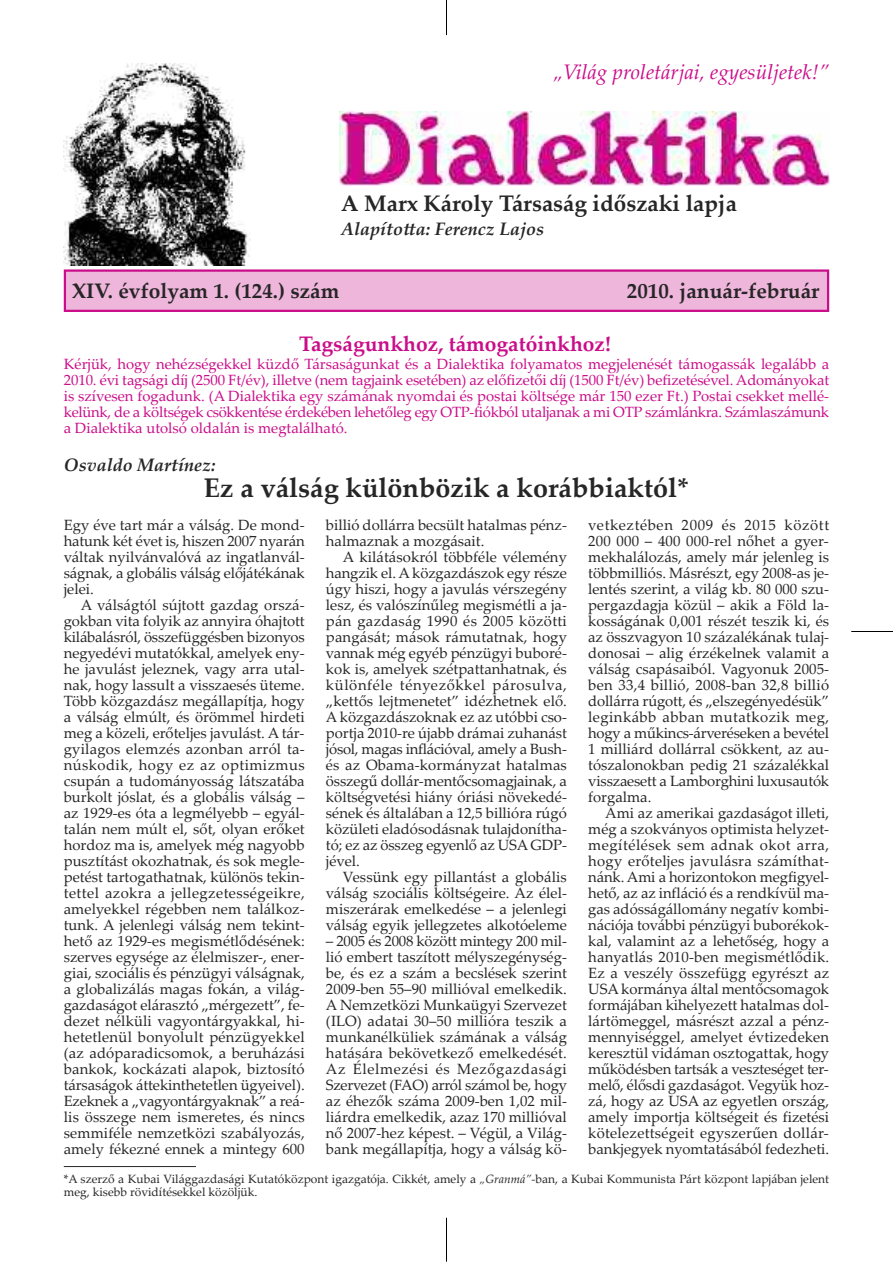
<style>
.page{position:relative;width:893px;height:1263px;background:#fff}
.page>*{position:absolute;margin:0;border:0;box-sizing:border-box;transform-origin:0 0}
.t1{font:700 27px "Palatino Linotype";color:#272627}
.t2{font:700 22.5px "Palatino Linotype";color:#272627}
.t3{font:700 21px "Palatino Linotype";color:#272627}
.t4{font:italic 21px "Palatino Linotype";color:#ca0d89}
.t5{font:700 21px "Palatino Linotype";color:#ca0d89}
.t6{font:italic 700 18px "Palatino Linotype";color:#272627}
.t7{font:14.85px/16px "Palatino Linotype";color:#272627;text-align:justify}
.t8{font:14.85px/16px "Palatino Linotype";color:#ca0d89;text-align:justify}
.t9{font:12px/13px "Palatino Linotype";color:#272627}
.s1{font-style:italic}
</style>
<div class="page">
<hr style="left:851px;top:631px;width:42px;height:1px;background:#000">
<hr style="left:446px;top:1218px;width:1px;height:44px;background:#000">
<hr style="left:446px;top:0;width:1px;height:35px;background:#000">
<img style="left:340px;top:111px;width:489px;height:75px">
<img style="left:64px;top:64px;width:186px;height:201px">
<div style="left:66px;top:272px;width:761px;height:38px;background:#efb6dc"></div>
<div style="left:64px;top:269px;width:765px;height:43px;border:2px solid #ca0d89"></div>
<hr style="left:64px;top:1166px;width:132px;height:1px;background:#272627">
<h3 class="t4" style="left:553px;top:64px;width:278px">„Világ proletárjai, egyesüljetek!”</h3>
<h2 class="t2" style="left:341px;top:194px;width:397px">A Marx Károly Társaság időszaki lapja</h2>
<p class="t6" style="left:341px;top:222px;width:205px">Alapította: Ferencz Lajos</p>
<h3 class="t3" style="left:72px;top:283px;width:269px">XIV. évfolyam 1. (124.) szám</h3>
<h3 class="t3" style="left:627px;top:283px;width:194px">2010. január-február</h3>
<h3 class="t5" style="left:299px;top:336px;width:313px">Tagságunkhoz, támogatóinkhoz!</h3>
<p class="t8" style="left:64px;top:358px;width:767px">Kérjük, hogy nehézségekkel küzdő Társaságunkat és a Dialektika folyamatos megjelenését támogassák legalább a 2010. évi tagsági díj (2500 Ft/év), illetve (nem tagjaink esetében) az előfizetői díj (1500 Ft/év) befizetésével. Adományokat is szívesen fogadunk. (A Dialektika egy számának nyomdai és postai költsége már 150 ezer Ft.) Postai csekket mellé&shy;kelünk, de a költségek csökkentése érdekében lehetőleg egy OTP-fiókból utaljanak a mi OTP számlánkra. Számlaszámunk a Dialektika utolsó oldalán is megtalálható.</p>
<p class="t6" style="left:64px;top:458px;width:154px">Osvaldo Martínez:</p>
<h1 class="t1" style="left:204px;top:477px;width:487px">Ez a válság különbözik a korábbiaktól*</h1>
<p class="t7" style="left:64px;top:519px;width:242px">Egy éve tart már a válság. De mond&shy;hatunk két évet is, hiszen 2007 nyarán váltak nyilvánvalóvá az ingatlanvál&shy;ságnak, a globális válság előjátékának jelei.</p>
<p class="t7" style="left:64px;top:599px;width:242px;text-indent:17px">A válságtól sújtott gazdag orszá&shy;gokban vita folyik az annyira óhajtott kilábalásról, összefüggésben bizonyos negyedévi mutatókkal, amelyek eny&shy;he javulást jeleznek, vagy arra utal&shy;nak, hogy lassult a visszaesés üteme.<br>Több közgazdász megállapítja, hogy a válság elmúlt, és örömmel hirdeti meg a közeli, erőteljes javulást. A tár&shy;gyilagos elemzés azonban arról ta&shy;núskodik, hogy ez az optimizmus csupán a tudományosság látszatába burkolt jóslat, és a globális válság – az 1929-es óta a legmélyebb – egyál&shy;talán nem múlt el, sőt, olyan erőket hordoz ma is, amelyek még nagyobb pusztítást okozhatnak, és sok megle&shy;petést tartogathatnak, különös tekin&shy;tettel azokra a jellegzetességeikre, amelyekkel régebben nem találkoz&shy;tunk. A jelenlegi válság nem tekint&shy;hető az 1929-es megismétlődésének: szerves egysége az élelmiszer-, ener&shy;giai, szociális és pénzügyi válságnak, a globalizálás magas fokán, a világ&shy;gazdaságot elárasztó „mérgezett”, fe&shy;dezet nélküli vagyontárgyakkal, hi&shy;hetetlenül bonyolult pénzügyekkel (az adóparadicsomok, a beruházási bankok, kockázati alapok, biztosító társaságok áttekinthetetlen ügyeivel).<br>Ezeknek a „vagyontárgyaknak” a reá&shy;lis összege nem ismeretes, és nincs semmiféle nemzetközi szabályozás, amely fékezné ennek a mintegy 600</p>
<p class="t7" style="left:326px;top:519px;width:242px">billió dollárra becsült hatalmas pénz&shy;halmaznak a mozgásait.</p>
<p class="t7" style="left:326px;top:551px;width:242px;text-indent:17px">A kilátásokról többféle vélemény hangzik el. A közgazdászok egy része úgy hiszi, hogy a javulás vérszegény lesz, és valószínűleg megismétli a ja&shy;pán gazdaság 1990 és 2005 közötti pangását; mások rámutatnak, hogy vannak még egyéb pénzügyi buboré&shy;kok is, amelyek szétpattanhatnak, és különféle tényezőkkel párosulva, „kettős lejtmenetet” idézhetnek elő.<br>A közgazdászoknak ez az utóbbi cso&shy;portja 2010-re újabb drámai zuhanást jósol, magas inflációval, amely a Bush&shy;és az Obama-kormányzat hatalmas összegű dollár-mentőcsomagjainak, a költségvetési hiány óriási növekedé&shy;sének és általában a 12,5 billióra rúgó közületi eladósodásnak tulajdonítha&shy;tó; ez az összeg egyenlő az USA GDP&shy;jével.</p>
<p class="t7" style="left:326px;top:870px;width:242px;text-indent:17px">Vessünk egy pillantást a globális válság szociális költségeire. Az élel&shy;miszerárak emelkedése – a jelenlegi válság egyik jellegzetes alkotóeleme</p>
<p class="t7" style="left:326px;top:934px;width:242px">– 2005 és 2008 között mintegy 200 mil&shy;lió embert taszított mélyszegénység&shy;be, és ez a szám a becslések szerint 2009-ben 55–90 millióval emelkedik.<br>A Nemzetközi Munkaügyi Szervezet (ILO) adatai 30–50 millióra teszik a munkanélküliek számának a válság hatására bekövetkező emelkedését.<br>Az Élelmezési és Mezőgazdasági Szervezet (FAO) arról számol be, hogy az éhezők száma 2009-ben 1,02 mil&shy;liárdra emelkedik, azaz 170 millióval nő 2007-hez képest. – Végül, a Világ&shy;bank megállapítja, hogy a válság kö-</p>
<p class="t7" style="left:588px;top:519px;width:242px">vetkeztében 2009 és 2015 között 200 000 – 400 000-rel nőhet a gyer&shy;mekhalálozás, amely már jelenleg is többmilliós. Másrészt, egy 2008-as je&shy;lentés szerint, a világ kb. 80 000 szu&shy;pergazdagja közül – akik a Föld la&shy;kosságának 0,001 részét teszik ki, és az összvagyon 10 százalékának tulaj&shy;donosai – alig érzékelnek valamit a válság csapásaiból. Vagyonuk 2005- ben 33,4 billió, 2008-ban 32,8 billió dollárra rúgott, és „elszegényedésük” leginkább abban mutatkozik meg, hogy a műkincs-árveréseken a bevétel 1 milliárd dollárral csökkent, az au&shy;tószalonokban pedig 21 százalékkal visszaesett a Lamborghini luxusautók forgalma.</p>
<p class="t7" style="left:588px;top:806px;width:242px;text-indent:17px">Ami az amerikai gazdaságot illeti, még a szokványos optimista helyzet&shy;megítélések sem adnak okot arra, hogy erőteljes javulásra számíthat&shy;nánk. Ami a horizontokon megfigyel&shy;hető, az az infláció és a rendkívül ma&shy;gas adósságállomány negatív kombi&shy;nációja további pénzügyi buborékok&shy;kal, valamint az a lehetőség, hogy a hanyatlás 2010-ben megismétlődik.<br>Ez a veszély összefügg egyrészt az USA kormánya által mentőcsomagok formájában kihelyezett hatalmas dol&shy;lártömeggel, másrészt azzal a pénz&shy;mennyiséggel, amelyet évtizedeken keresztül vidáman osztogattak, hogy működésben tartsák a veszteséget ter&shy;melő, élősdi gazdaságot. Vegyük hoz&shy;zá, hogy az USA az egyetlen ország, amely importja költségeit és fizetési kötelezettségeit egyszerűen dollár&shy;bankjegyek nyomtatásából fedezheti.</p>
<p class="t9" style="left:64px;top:1173px;width:767px">*A szerző a Kubai Világgazdasági Kutatóközpont igazgatója. Cikkét, amely a <span class="s1">„Granmá”</span>-ban, a Kubai Kommunista Párt központ lapjában jelent meg, kisebb rövidítésekkel közöljük.</p>
</div>
